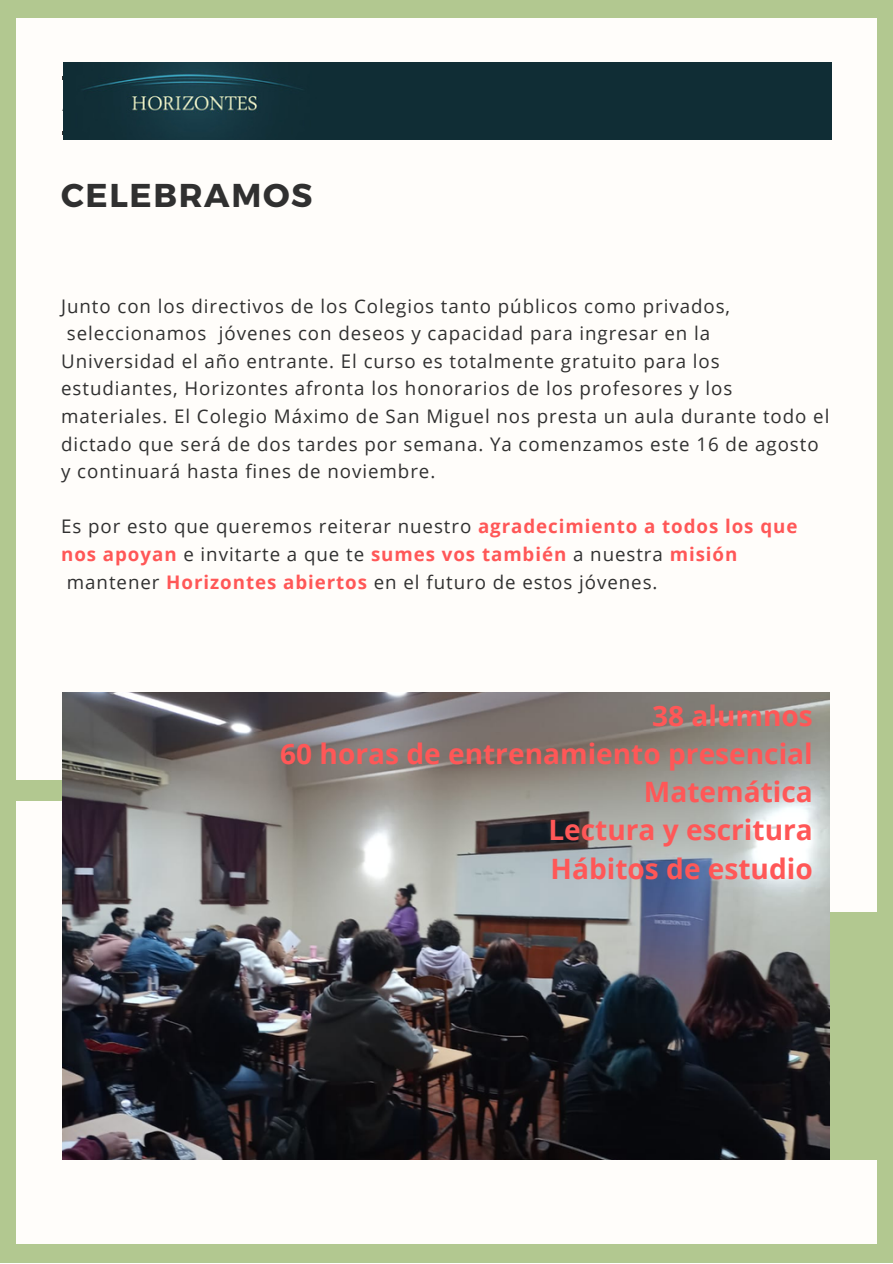
<style>
.page{position:relative;width:893px;height:1264px;background:#fff}
.page>*{position:absolute;margin:0;border:0;box-sizing:border-box;transform-origin:0 0}
.t1{font:700 33px "Montserrat";letter-spacing:.05em;color:#303030}
.t2{font:700 28.05px/38.2px "Open Sans";color:#ff5757;text-align:right}
.t3{font:18.75px "Open Sans";letter-spacing:.05em;color:#303030}
.t4{font:700 18.75px "Open Sans";letter-spacing:.05em;color:#ff5757}
.s1{font-weight:700;color:#ff5757}
.s2{font-weight:400;color:#303030}
</style>
<div class="page">
<div style="left:0;top:0;width:892px;height:1262px;background:#b2c890"></div>
<div style="left:17px;top:18px;width:859px;height:1226px;background:#fffdfa"></div>
<div style="left:0;top:780px;width:215px;height:21px;background:#b2c890"></div>
<div style="left:532px;top:912px;width:360px;height:247px;background:#b2c890"></div>
<img style="left:63px;top:692px;width:766px;height:467px">
<img style="left:63px;top:62px;width:768px;height:78px">
<h1 class="t1" style="left:61px;top:173px;width:253px">CELEBRAMOS</h1>
<p class="t3" style="left:61px;top:292px;width:670px">Junto con los directivos de los Colegios tanto públicos como privados,</p>
<p class="t3" style="left:67px;top:320px;width:644px">seleccionamos jóvenes con deseos y capacidad para ingresar en la</p>
<p class="t3" style="left:61px;top:348px;width:660px">Universidad el año entrante. El curso es totalmente gratuito para los</p>
<p class="t3" style="left:61px;top:375px;width:672px">estudiantes, Horizontes afronta los honorarios de los profesores y los</p>
<p class="t3" style="left:61px;top:403px;width:769px">materiales. El Colegio Máximo de San Miguel nos presta un aula durante todo el</p>
<p class="t3" style="left:61px;top:430px;width:759px">dictado que será de dos tardes por semana. Ya comenzamos este 16 de agosto</p>
<p class="t3" style="left:61px;top:458px;width:375px">y continuará hasta fines de noviembre.</p>
<p class="t3" style="left:61px;top:513px;width:737px">Es por esto que queremos reiterar nuestro <span class="s1">agradecimiento a todos los que</span></p>
<p class="t4" style="left:61px;top:541px;width:677px">nos apoyan <span class="s2">e invitarte a que te</span> sumes vos también <span class="s2">a nuestra</span> misión</p>
<p class="t3" style="left:67px;top:568px;width:592px">mantener <span class="s1">Horizontes abiertos</span> en el futuro de estos jóvenes.</p>
<h2 class="t2" style="left:280px;top:695px;width:534px">38 alumnos<br>60 horas de entrenamiento presencial<br>Matemática<br>Lectura y escritura<br>Hábitos de estudio</h2>
</div>
